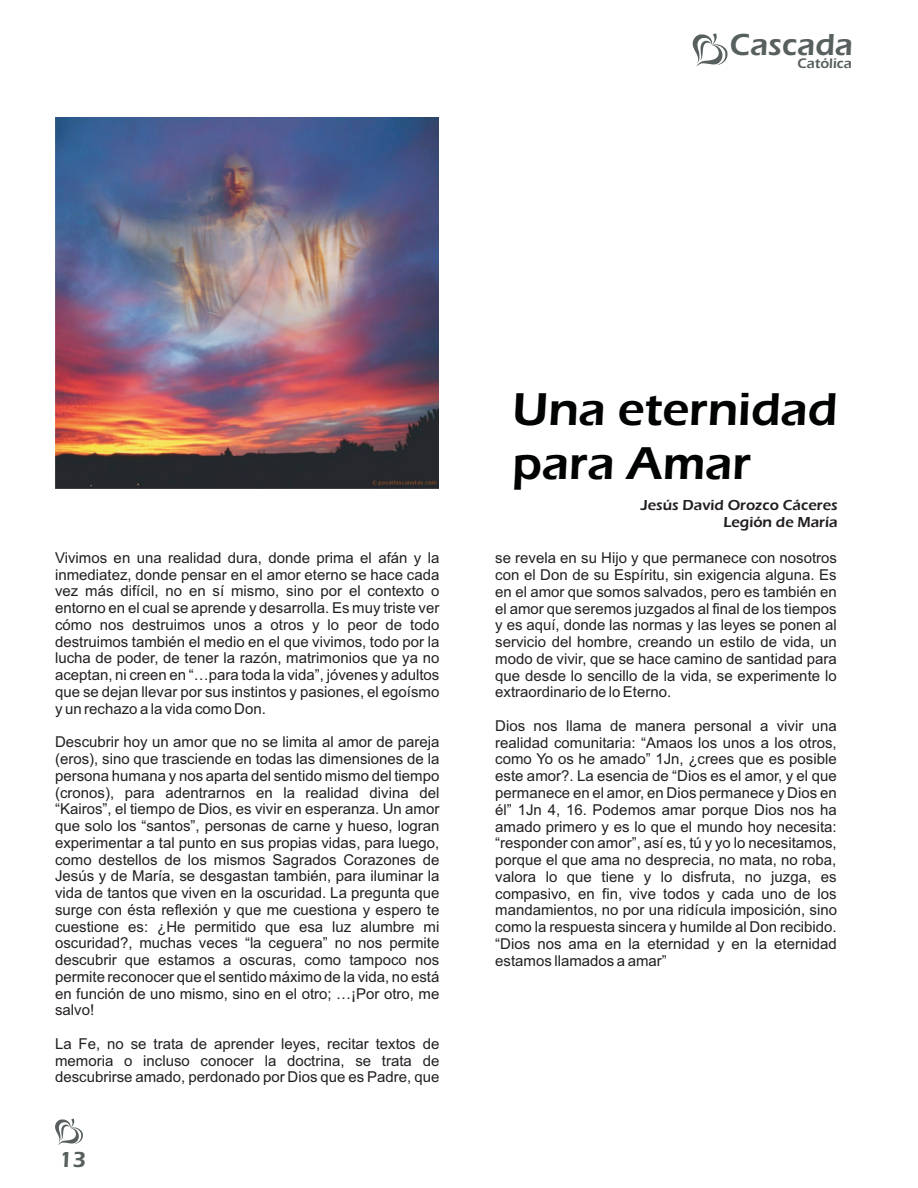
<style>
.page{position:relative;width:918px;height:1188px;background:#fff}
.page>*{position:absolute;margin:0;border:0;box-sizing:border-box;transform-origin:0 0}
.t1{font:600 47.7px/54.3px "Eras ITC";color:#010202}
.t2{font:600 31.5px "Eras ITC";color:#57605f}
.t3{font:600 22.5px "Eras ITC";color:#57605f}
.t4{font:15px/16.8px "Arial";color:#231f20;text-align:justify}
.t5{font:600 15px/17.1px "Eras ITC";color:#231f20;text-align:right}
.t6{font:600 14.4px "Eras ITC";color:#57605f}
</style>
<div class="page">
<svg style="left:693px;top:33px;width:34px;height:33px"></svg>
<svg style="left:55px;top:1119px;width:28px;height:26px"></svg>
<img style="left:55px;top:117px;width:383px;height:371px">
<h2 class="t2" style="left:730px;top:34px;width:125px">Cascada</h2>
<p class="t6" style="left:798px;top:58px;width:56px">Católica</p>
<p class="t4" style="left:55px;top:551px;width:386px">Vivimos en una realidad dura, donde prima el afán y la inmediatez, donde pensar en el amor eterno se hace cada vez más difícil, no en sí mismo, sino por el contexto o entorno en el cual se aprende y desarrolla. Es muy triste ver cómo nos destruimos unos a otros y lo peor de todo destruimos también el medio en el que vivimos, todo por la lucha de poder, de tener la razón, matrimonios que ya no aceptan, ni creen en “…para toda la vida”, jóvenes y adultos que se dejan llevar por sus instintos y pasiones, el egoísmo y un rechazo a la vida como Don.</p>
<p class="t4" style="left:55px;top:735px;width:386px">Descubrir hoy un amor que no se limita al amor de pareja (eros), sino que trasciende en todas las dimensiones de la persona humana y nos aparta del sentido mismo del tiempo (cronos), para adentrarnos en la realidad divina del “Kairos”, el tiempo de Dios, es vivir en esperanza. Un amor que solo los “santos”, personas de carne y hueso, logran experimentar a tal punto en sus propias vidas, para luego, como destellos de los mismos Sagrados Corazones de Jesús y de María, se desgastan también, para iluminar la vida de tantos que viven en la oscuridad. La pregunta que surge con ésta reflexión y que me cuestiona y espero te cuestione es: ¿He permitido que esa luz alumbre mi oscuridad?, muchas veces “la ceguera” no nos permite descubrir que estamos a oscuras, como tampoco nos permite reconocer que el sentido máximo de la vida, no está en función de uno mismo, sino en el otro; …¡Por otro, me salvo!</p>
<p class="t4" style="left:55px;top:1037px;width:386px">La Fe, no se trata de aprender leyes, recitar textos de memoria o incluso conocer la doctrina, se trata de descubrirse amado, perdonado por Dios que es Padre, que</p>
<h3 class="t3" style="left:59px;top:1151px;width:29px">13</h3>
<h1 class="t1" style="left:513px;top:387px;width:327px">Una eternidad para Amar</h1>
<p class="t5" style="left:641px;top:498px;width:198px">Jesús David Orozco Cáceres<br>Legión de María</p>
<p class="t4" style="left:495px;top:551px;width:343px">se revela en su Hijo y que permanece con nosotros con el Don de su Espíritu, sin exigencia alguna. Es en el amor que somos salvados, pero es también en el amor que seremos juzgados al final de los tiempos y es aquí, donde las normas y las leyes se ponen al servicio del hombre, creando un estilo de vida, un modo de vivir, que se hace camino de santidad para que desde lo sencillo de la vida, se experimente lo extraordinario de lo Eterno.</p>
<p class="t4" style="left:495px;top:719px;width:343px">Dios nos llama de manera personal a vivir una realidad comunitaria: “Amaos los unos a los otros, como Yo os he amado” 1Jn, ¿crees que es posible este amor?. La esencia de “Dios es el amor, y el que permanece en el amor, en Dios permanece y Dios en él” 1Jn 4, 16. Podemos amar porque Dios nos ha amado primero y es lo que el mundo hoy necesita: “responder con amor”, así es, tú y yo lo necesitamos, porque el que ama no desprecia, no mata, no roba, valora lo que tiene y lo disfruta, no juzga, es compasivo, en fin, vive todos y cada uno de los mandamientos, no por una ridícula imposición, sino como la respuesta sincera y humilde al Don recibido. “Dios nos ama en la eternidad y en la eternidad estamos llamados a amar”</p>
</div>
